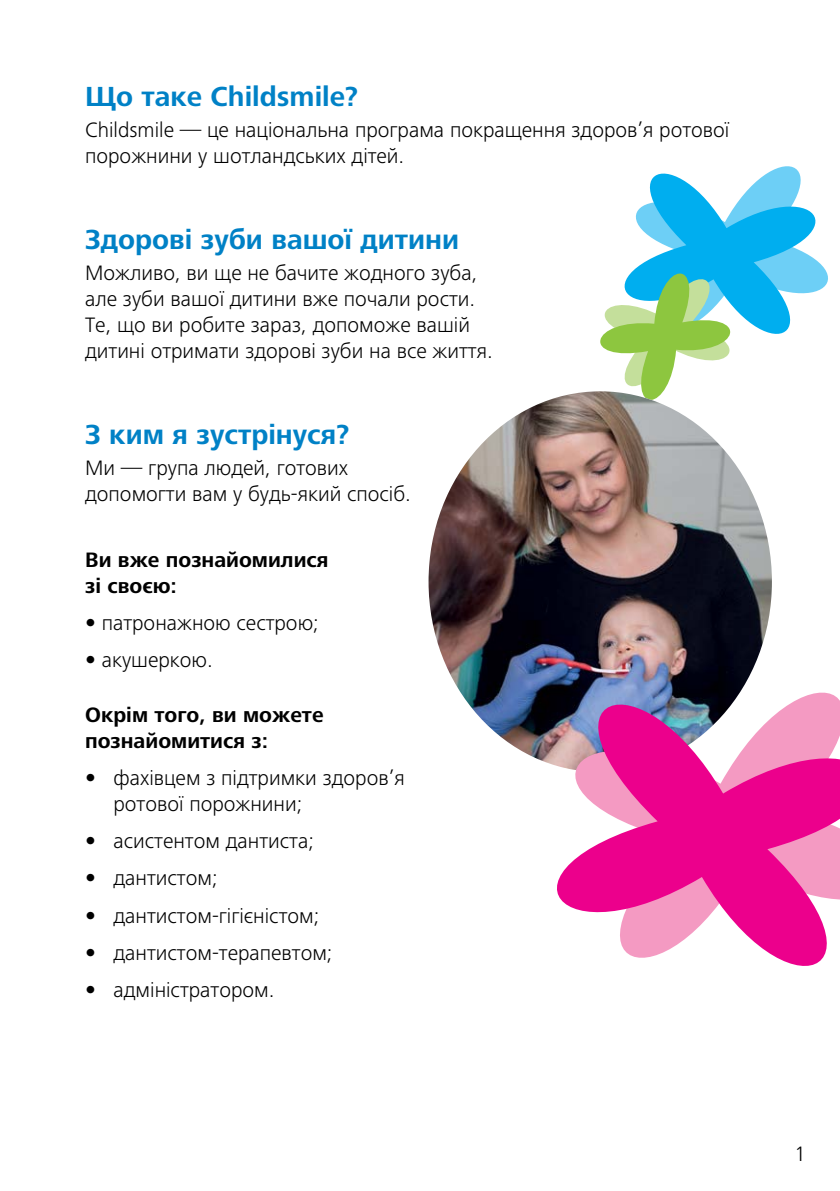
<style>
.page{position:relative;width:840px;height:1191px;background:#fff}
.page>*{position:absolute;margin:0;border:0;box-sizing:border-box;transform-origin:0 0}
.Headings{font:700 28.6px "Frutiger Next LTW1 G";color:#0081c6}
.Body{font:300 21.6px/26px "Frutiger Next LTW1 G";color:#000}
.Bulleted_Body{font:300 21.6px/26px "Frutiger Next LTW1 G";color:#000}
.C_heading{font:700 21.6px/26px "Frutiger Next LTW1 G";color:#000}
.s1{font-family:"Frutiger LT Com"}
</style>
<div class="page">
<svg style="left:600px;top:166px;width:227px;height:225px"></svg>
<img style="left:428px;top:391px;width:343px;height:375px">
<svg style="left:556px;top:692px;width:283px;height:274px"></svg>
<h2 class="Headings" style="left:85px;top:80px;width:274px">Що таке Childsmile?</h2>
<p class="Body" style="left:85px;top:117px;width:645px">Childsmile — це національна програма покращення здоров’я ротової порожнини у шотландських дітей.</p>
<h2 class="Headings" style="left:85px;top:223px;width:375px">Здорові зуби вашої дитини</h2>
<p class="Body" style="left:85px;top:260px;width:409px">Можливо, ви ще не бачите жодного зуба, але зуби вашої дитини вже почали рости.<br>Те, що ви робите зараз, допоможе вашій дитині отримати здорові зуби на все життя.</p>
<h2 class="Headings" style="left:85px;top:418px;width:265px">З ким я зустрінуся?</h2>
<p class="Body" style="left:85px;top:455px;width:327px">Ми — група людей, готових допомогти вам у будь-який спосіб.</p>
<p class="C_heading" style="left:85px;top:547px;width:245px">Ви вже познайомилися зі своєю:</p>
<p class="Bulleted_Body" style="left:85px;top:610px;width:235px"><span class="s1">•</span> патронажною сестрою;</p>
<p class="Bulleted_Body" style="left:85px;top:647px;width:129px"><span class="s1">•</span> акушеркою.</p>
<p class="C_heading" style="left:85px;top:702px;width:240px">Окрім того, ви можете познайомитися з:</p>
<p class="Bulleted_Body" style="left:113px;top:764px;width:292px;text-indent:-28px"><span class="s1">•</span> фахівцем з підтримки здоров’я ротової порожнини;</p>
<p class="Bulleted_Body" style="left:85px;top:828px;width:230px"><span class="s1">•</span> асистентом дантиста;</p>
<p class="Bulleted_Body" style="left:85px;top:865px;width:134px"><span class="s1">•</span> дантистом;</p>
<p class="Bulleted_Body" style="left:85px;top:902px;width:236px"><span class="s1">•</span> дантистом-гігієністом;</p>
<p class="Bulleted_Body" style="left:85px;top:940px;width:249px"><span class="s1">•</span> дантистом-терапевтом;</p>
<p class="Bulleted_Body" style="left:85px;top:977px;width:191px"><span class="s1">•</span> адміністратором.</p>
<p class="Body" style="left:794px;top:1141px;width:13px">1</p>
</div>
